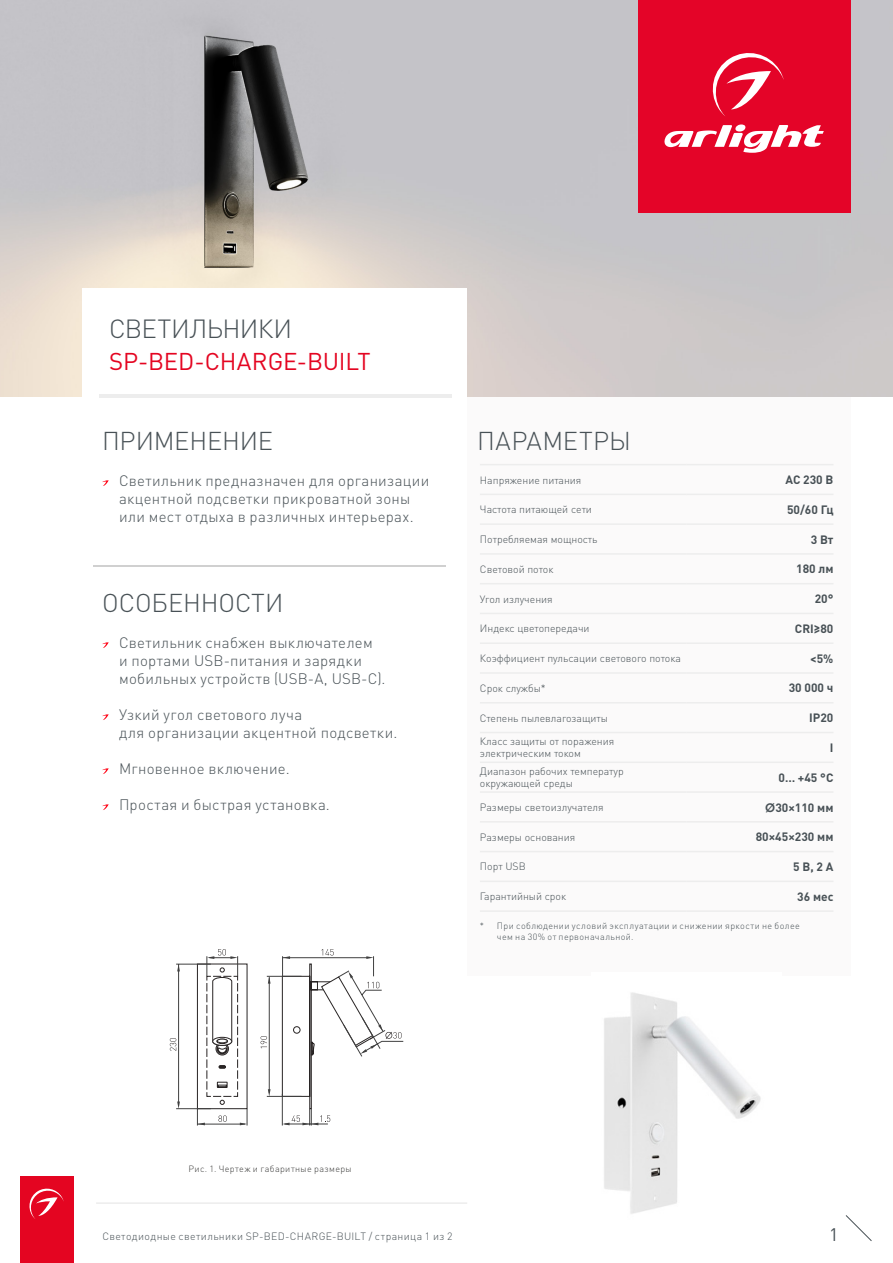
<style>
.page{position:relative;width:893px;height:1263px;background:#fff}
.page>*{position:absolute;margin:0;border:0;box-sizing:border-box;transform-origin:0 0}
.t1{font:300 25.95px "DIN Pro";letter-spacing:-.025em;color:#485156}
.t2{font:300 25.5px "DIN Pro";letter-spacing:-.005em;color:#485156}
.t3{font:300 25.5px "DIN Pro";letter-spacing:.015em;color:#485156}
.t4{font:24px "DIN Pro";letter-spacing:-.01em;color:#e40521}
.t5{font:18px "DIN Pro";color:#485156}
.t6{font:300 15px/18px "DIN Pro";letter-spacing:.02em;color:#485156}
.t7{font:700 12px "DIN Pro";color:#485156}
.t8{font:300 10.5px/12px "DIN Pro";color:#485156}
.t9{font:300 10.5px "DIN Pro";letter-spacing:.035em;color:#485156}
.t10{font:300 9px/10.5px "DIN Pro";letter-spacing:.04em;color:#485156}
.t11{font:300 9px "DIN Pro";letter-spacing:.04em;color:#3c3c3b}
.s1{font-family:"Century Gothic"}
</style>
<div class="page">
<svg style="left:845px;top:1215px;width:27px;height:26px"></svg>
<hr style="left:96px;top:1203px;width:371px;height:1px;background:#e3e3e3">
<img style="left:0;top:0;width:893px;height:397px">
<div style="left:467px;top:397px;width:383px;height:579px;background:#fbfafa"></div>
<hr style="left:480px;top:464px;width:206px;height:1px;background:#ededed">
<hr style="left:686px;top:464px;width:147px;height:1px;background:#ededed">
<hr style="left:480px;top:494px;width:206px;height:1px;background:#ededed">
<hr style="left:686px;top:494px;width:147px;height:1px;background:#ededed">
<hr style="left:480px;top:523px;width:206px;height:2px;background:#ededed">
<hr style="left:686px;top:523px;width:147px;height:2px;background:#ededed">
<hr style="left:480px;top:553px;width:206px;height:2px;background:#ededed">
<hr style="left:686px;top:553px;width:147px;height:2px;background:#ededed">
<hr style="left:480px;top:583px;width:206px;height:1px;background:#ededed">
<hr style="left:686px;top:583px;width:147px;height:1px;background:#ededed">
<hr style="left:480px;top:613px;width:206px;height:1px;background:#ededed">
<hr style="left:686px;top:613px;width:147px;height:1px;background:#ededed">
<hr style="left:480px;top:642px;width:206px;height:2px;background:#ededed">
<hr style="left:686px;top:642px;width:147px;height:2px;background:#ededed">
<hr style="left:480px;top:761px;width:206px;height:2px;background:#ededed">
<hr style="left:686px;top:761px;width:147px;height:2px;background:#ededed">
<hr style="left:480px;top:791px;width:206px;height:2px;background:#ededed">
<hr style="left:686px;top:791px;width:147px;height:2px;background:#ededed">
<hr style="left:480px;top:821px;width:206px;height:1px;background:#ededed">
<hr style="left:686px;top:821px;width:147px;height:1px;background:#ededed">
<hr style="left:480px;top:851px;width:206px;height:1px;background:#ededed">
<hr style="left:686px;top:851px;width:147px;height:1px;background:#ededed">
<hr style="left:480px;top:880px;width:206px;height:2px;background:#ededed">
<hr style="left:686px;top:880px;width:147px;height:2px;background:#ededed">
<hr style="left:480px;top:910px;width:206px;height:2px;background:#ededed">
<hr style="left:686px;top:910px;width:147px;height:2px;background:#ededed">
<hr style="left:480px;top:672px;width:206px;height:2px;background:#ededed">
<hr style="left:686px;top:672px;width:147px;height:2px;background:#ededed">
<hr style="left:480px;top:702px;width:206px;height:1px;background:#ededed">
<hr style="left:686px;top:702px;width:147px;height:1px;background:#ededed">
<hr style="left:480px;top:732px;width:206px;height:1px;background:#ededed">
<hr style="left:686px;top:732px;width:147px;height:1px;background:#ededed">
<div style="left:82px;top:288px;width:384px;height:117px;background:#fff"></div>
<hr style="left:99px;top:394px;width:352px;height:3px;background:#ededed">
<svg style="left:102px;top:480px;width:7px;height:6px"></svg>
<svg style="left:102px;top:642px;width:7px;height:6px"></svg>
<svg style="left:102px;top:714px;width:7px;height:6px"></svg>
<svg style="left:102px;top:768px;width:7px;height:6px"></svg>
<svg style="left:102px;top:804px;width:7px;height:6px"></svg>
<hr style="left:94px;top:565px;width:352px;height:1px;background:#d0d0d0">
<hr style="left:176px;top:964px;width:35px;height:1px;background:#404040">
<hr style="left:176px;top:1108px;width:35px;height:1px;background:#404040">
<hr style="left:178px;top:964px;width:1px;height:142px;background:#404040">
<svg style="left:177px;top:964px;width:3px;height:7px"></svg>
<svg style="left:177px;top:1101px;width:3px;height:8px"></svg>
<svg style="left:170px;top:1038px;width:6px;height:13px"></svg>
<svg style="left:197px;top:949px;width:206px;height:177px"></svg>
<img style="left:604px;top:992px;width:157px;height:222px">
<div style="left:638px;top:0;width:212px;height:213px;background:#e40428"></div>
<svg style="left:664px;top:124px;width:160px;height:29px"></svg>
<svg style="left:712px;top:53px;width:72px;height:63px"></svg>
<div style="left:20px;top:1177px;width:53px;height:86px;background:#e40521"></div>
<svg style="left:29px;top:1188px;width:35px;height:31px"></svg>
<h1 class="t1" style="left:109px;top:311px;width:185px">СВЕТИЛЬНИКИ</h1>
<h3 class="t4" style="left:109px;top:345px;width:263px">SP-BED-CHARGE-BUILT</h3>
<h2 class="t2" style="left:102px;top:423px;width:172px">ПРИМЕНЕНИЕ</h2>
<h3 class="t6" style="left:119px;top:471px;width:312px">Светильник предназначен для организации акцентной подсветки прикроватной зоны или мест отдыха в различных интерьерах.</h3>
<h2 class="t2" style="left:102px;top:585px;width:183px">ОСОБЕННОСТИ</h2>
<h3 class="t6" style="left:119px;top:633px;width:268px">Светильник снабжен выключателем<br>и портами USB-питания и зарядки мобильных устройств (USB-A, USB-C).</h3>
<h3 class="t6" style="left:119px;top:705px;width:280px">Узкий угол светового луча<br>для организации акцентной подсветки.</h3>
<h3 class="t6" style="left:119px;top:759px;width:172px">Мгновенное включение.</h3>
<h3 class="t6" style="left:119px;top:795px;width:212px">Простая и быстрая установка.</h3>
<h2 class="t3" style="left:477px;top:423px;width:155px">ПАРАМЕТРЫ</h2>
<p class="t8" style="left:480px;top:473px;width:103px">Напряжение питания</p>
<p class="t7" style="left:785px;top:472px;width:49px">AC 230 В</p>
<p class="t8" style="left:480px;top:503px;width:114px">Частота питающей сети</p>
<p class="t7" style="left:787px;top:501px;width:48px">50/60 Гц</p>
<p class="t8" style="left:480px;top:533px;width:119px">Потребляемая мощность</p>
<p class="t7" style="left:811px;top:531px;width:24px">3 Вт</p>
<p class="t8" style="left:480px;top:563px;width:75px">Световой поток</p>
<p class="t7" style="left:796px;top:561px;width:39px">180 лм</p>
<p class="t8" style="left:480px;top:592px;width:74px">Угол излучения</p>
<p class="t7" style="left:815px;top:591px;width:20px">20°</p>
<p class="t8" style="left:480px;top:622px;width:111px">Индекс цветопередачи</p>
<p class="t7" style="left:795px;top:620px;width:40px">CRI≥80</p>
<p class="t8" style="left:480px;top:652px;width:202px">Коэффициент пульсации светового потока</p>
<p class="t7" style="left:810px;top:650px;width:25px">&lt;5%</p>
<p class="t8" style="left:480px;top:682px;width:67px">Срок службы*</p>
<p class="t7" style="left:789px;top:680px;width:46px">30 000 ч</p>
<p class="t8" style="left:480px;top:711px;width:130px">Степень пылевлагозащиты</p>
<p class="t7" style="left:809px;top:710px;width:26px">IP20</p>
<p class="t8" style="left:480px;top:735px;width:136px">Класс защиты от поражения электрическим током</p>
<p class="t7" style="left:830px;top:739px;width:5px">I</p>
<p class="t8" style="left:480px;top:765px;width:145px">Диапазон рабочих температур окружающей среды</p>
<p class="t7" style="left:778px;top:769px;width:56px">0… +45 °С</p>
<p class="t8" style="left:480px;top:801px;width:125px">Размеры светоизлучателя</p>
<p class="t7" style="left:765px;top:799px;width:70px"><span class="s1">Ø</span>30×110 мм</p>
<p class="t8" style="left:480px;top:830px;width:97px">Размеры основания</p>
<p class="t7" style="left:756px;top:829px;width:79px">80×45×230 мм</p>
<p class="t8" style="left:480px;top:860px;width:47px">Порт USB</p>
<p class="t7" style="left:793px;top:858px;width:42px">5 В, 2 А</p>
<p class="t8" style="left:480px;top:890px;width:88px">Гарантийный срок</p>
<p class="t7" style="left:797px;top:888px;width:38px">36 мес</p>
<p class="t10" style="left:497px;top:920px;width:304px;text-indent:-17px">* При соблюдении условий эксплуатации и снижении яркости не более чем на 30% от первоначальной.</p>
<p class="t11" style="left:188px;top:1163px;width:165px">Рис. 1. Чертеж и габаритные размеры</p>
<p class="t9" style="left:102px;top:1229px;width:352px">Светодиодные светильники SP-BED-CHARGE-BUILT / страница 1 из 2</p>
<h3 class="t5" style="left:829px;top:1222px;width:11px">1</h3>
</div>
